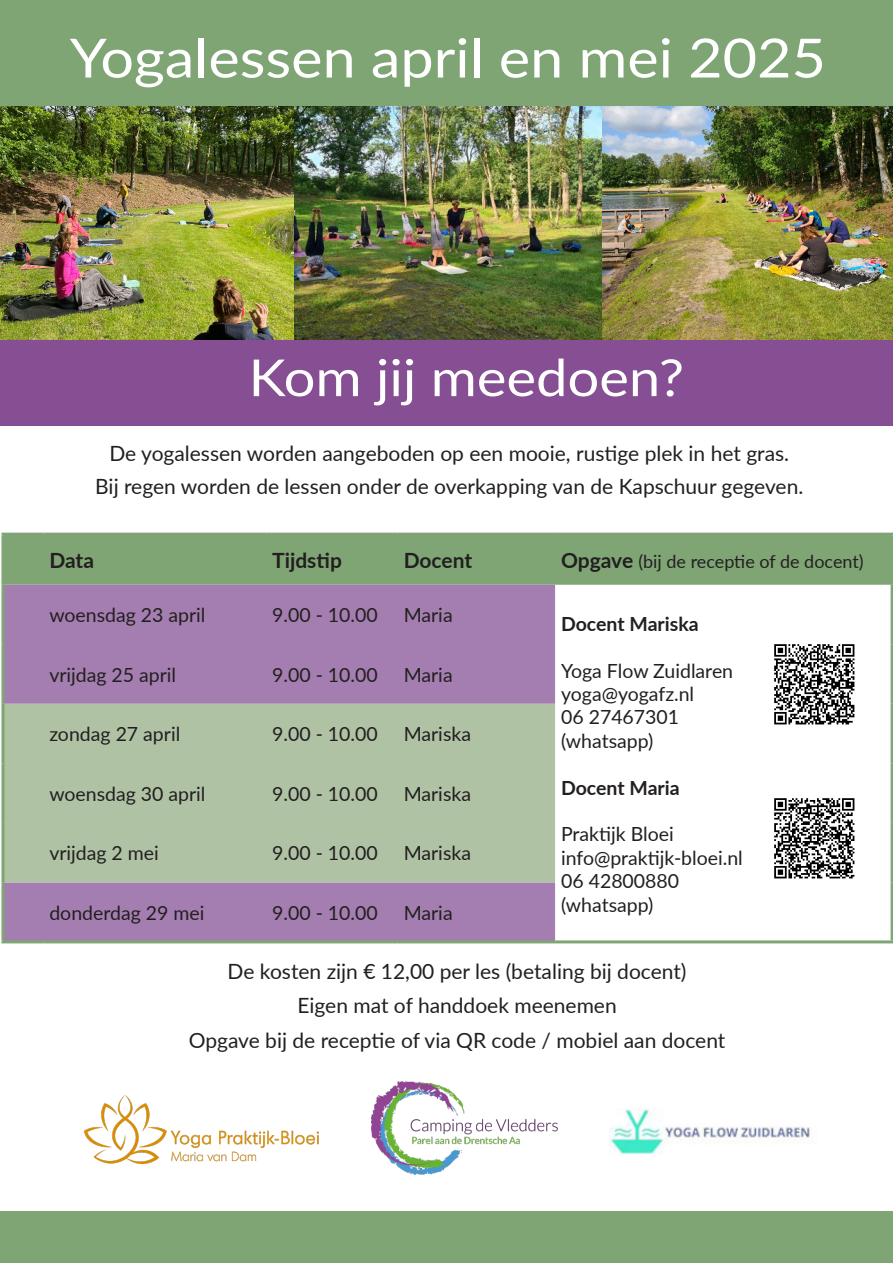
<style>
.page{position:relative;width:893px;height:1263px;background:#fff}
.page>*{position:absolute;margin:0;border:0;box-sizing:border-box;transform-origin:0 0}
.t1{font:54px "Lato";color:#fff;scale:1.1 1}
.t2{font:51px "Lato";color:#fff;scale:1.1 1}
.t3{font:21px "Lato";color:#231f20}
.t4{font:700 21px "Lato";color:#231f20}
.t5{font:19.5px "Lato";color:#231f20}
.t6{font:700 19.5px "Lato";color:#231f20}
.t7{font:18px "Lato";color:#231f20}
.s1{font-weight:700;font-size:21px}
</style>
<div class="page">
<div style="left:0;top:0;width:893px;height:106px;background:#80a575"></div>
<img style="left:0;top:106px;width:295px;height:234px">
<img style="left:601px;top:106px;width:292px;height:234px">
<img style="left:295px;top:106px;width:306px;height:234px">
<div style="left:0;top:340px;width:893px;height:85px;background:#864e93"></div>
<div style="left:0;top:1212px;width:893px;height:51px;background:#80a575"></div>
<img style="left:371px;top:1081px;width:186px;height:93px">
<img style="left:610px;top:1108px;width:200px;height:46px">
<img style="left:84px;top:1096px;width:235px;height:67px">
<div style="left:4px;top:536px;width:887px;height:49px;background:#80a575"></div>
<div style="left:4px;top:585px;width:551px;height:355px;background:#a47eb0"></div>
<div style="left:4px;top:704px;width:551px;height:178px;background:#afc2a4"></div>
<hr style="left:2px;top:533px;width:41px;height:3px;background:#80a575">
<hr style="left:2px;top:536px;width:2px;height:49px;background:#80a575">
<hr style="left:43px;top:533px;width:223px;height:3px;background:#80a575">
<hr style="left:266px;top:533px;width:132px;height:3px;background:#80a575">
<hr style="left:398px;top:533px;width:157px;height:3px;background:#80a575">
<hr style="left:555px;top:533px;width:338px;height:3px;background:#80a575">
<hr style="left:2px;top:585px;width:2px;height:59px;background:#80a575">
<hr style="left:2px;top:644px;width:2px;height:60px;background:#80a575">
<hr style="left:891px;top:536px;width:2px;height:49px;background:#80a575">
<hr style="left:891px;top:585px;width:2px;height:59px;background:#80a575">
<hr style="left:891px;top:644px;width:2px;height:60px;background:#80a575">
<hr style="left:2px;top:704px;width:2px;height:59px;background:#80a575">
<hr style="left:891px;top:704px;width:2px;height:59px;background:#80a575">
<hr style="left:2px;top:763px;width:2px;height:60px;background:#80a575">
<hr style="left:891px;top:763px;width:2px;height:60px;background:#80a575">
<hr style="left:2px;top:823px;width:2px;height:59px;background:#80a575">
<hr style="left:891px;top:823px;width:2px;height:59px;background:#80a575">
<hr style="left:891px;top:882px;width:2px;height:58px;background:#80a575">
<hr style="left:555px;top:940px;width:338px;height:3px;background:#80a575">
<hr style="left:2px;top:882px;width:2px;height:58px;background:#80a575">
<hr style="left:2px;top:940px;width:41px;height:3px;background:#80a575">
<hr style="left:266px;top:940px;width:132px;height:3px;background:#80a575">
<hr style="left:398px;top:940px;width:157px;height:3px;background:#80a575">
<hr style="left:43px;top:940px;width:223px;height:3px;background:#80a575">
<img style="left:774px;top:644px;width:81px;height:81px">
<img style="left:774px;top:798px;width:81px;height:81px">
<p class="t1" style="left:70px;top:19px;width:689px">Yogalessen april en mei 2025</p>
<p class="t2" style="left:249px;top:341px;width:397px">Kom jij meedoen?</p>
<p class="t3" style="left:109px;top:439px;width:681px">De yogalessen worden aangeboden op een mooie, rustige plek in het gras.</p>
<p class="t3" style="left:95px;top:472px;width:710px">Bij regen worden de lessen onder de overkapping van de Kapschuur gegeven.</p>
<p class="t4" style="left:49px;top:545px;width:46px">Data</p>
<p class="t4" style="left:272px;top:545px;width:71px">Tijdstip</p>
<p class="t4" style="left:404px;top:545px;width:70px">Docent</p>
<p class="t7" style="left:561px;top:548px;width:304px"><span class="s1">Opgave</span> (bij de receptie of de docent)</p>
<p class="t5" style="left:49px;top:601px;width:158px">woensdag 23 april</p>
<p class="t5" style="left:272px;top:601px;width:107px">9.00 - 10.00</p>
<p class="t5" style="left:404px;top:601px;width:50px">Maria</p>
<p class="t6" style="left:561px;top:609px;width:139px">Docent Mariska</p>
<p class="t5" style="left:561px;top:656px;width:174px">Yoga Flow Zuidlaren</p>
<p class="t5" style="left:561px;top:680px;width:135px">yoga@yogafz.nl</p>
<p class="t5" style="left:561px;top:703px;width:120px">06 27467301</p>
<p class="t5" style="left:561px;top:727px;width:94px">(whatsapp)</p>
<p class="t6" style="left:561px;top:773px;width:120px">Docent Maria</p>
<p class="t5" style="left:561px;top:820px;width:114px">Praktijk Bloei</p>
<p class="t5" style="left:561px;top:844px;width:183px">info@praktijk-bloei.nl</p>
<p class="t5" style="left:561px;top:867px;width:120px">06 42800880</p>
<p class="t5" style="left:561px;top:890px;width:94px">(whatsapp)</p>
<p class="t5" style="left:49px;top:661px;width:128px">vrijdag 25 april</p>
<p class="t5" style="left:272px;top:661px;width:107px">9.00 - 10.00</p>
<p class="t5" style="left:404px;top:661px;width:50px">Maria</p>
<p class="t5" style="left:49px;top:720px;width:132px">zondag 27 april</p>
<p class="t5" style="left:272px;top:720px;width:107px">9.00 - 10.00</p>
<p class="t5" style="left:404px;top:720px;width:69px">Mariska</p>
<p class="t5" style="left:49px;top:780px;width:158px">woensdag 30 april</p>
<p class="t5" style="left:272px;top:780px;width:107px">9.00 - 10.00</p>
<p class="t5" style="left:404px;top:780px;width:69px">Mariska</p>
<p class="t5" style="left:49px;top:839px;width:111px">vrijdag 2 mei</p>
<p class="t5" style="left:272px;top:839px;width:107px">9.00 - 10.00</p>
<p class="t5" style="left:404px;top:839px;width:69px">Mariska</p>
<p class="t5" style="left:49px;top:899px;width:157px">donderdag 29 mei</p>
<p class="t5" style="left:272px;top:899px;width:107px">9.00 - 10.00</p>
<p class="t5" style="left:404px;top:899px;width:50px">Maria</p>
<p class="t3" style="left:228px;top:956px;width:460px">De kosten zijn € 12,00 per les (betaling bij docent)</p>
<p class="t3" style="left:297px;top:990px;width:321px">Eigen mat of handdoek meenemen</p>
<p class="t3" style="left:189px;top:1025px;width:538px">Opgave bij de receptie of via QR code / mobiel aan docent</p>
</div>
